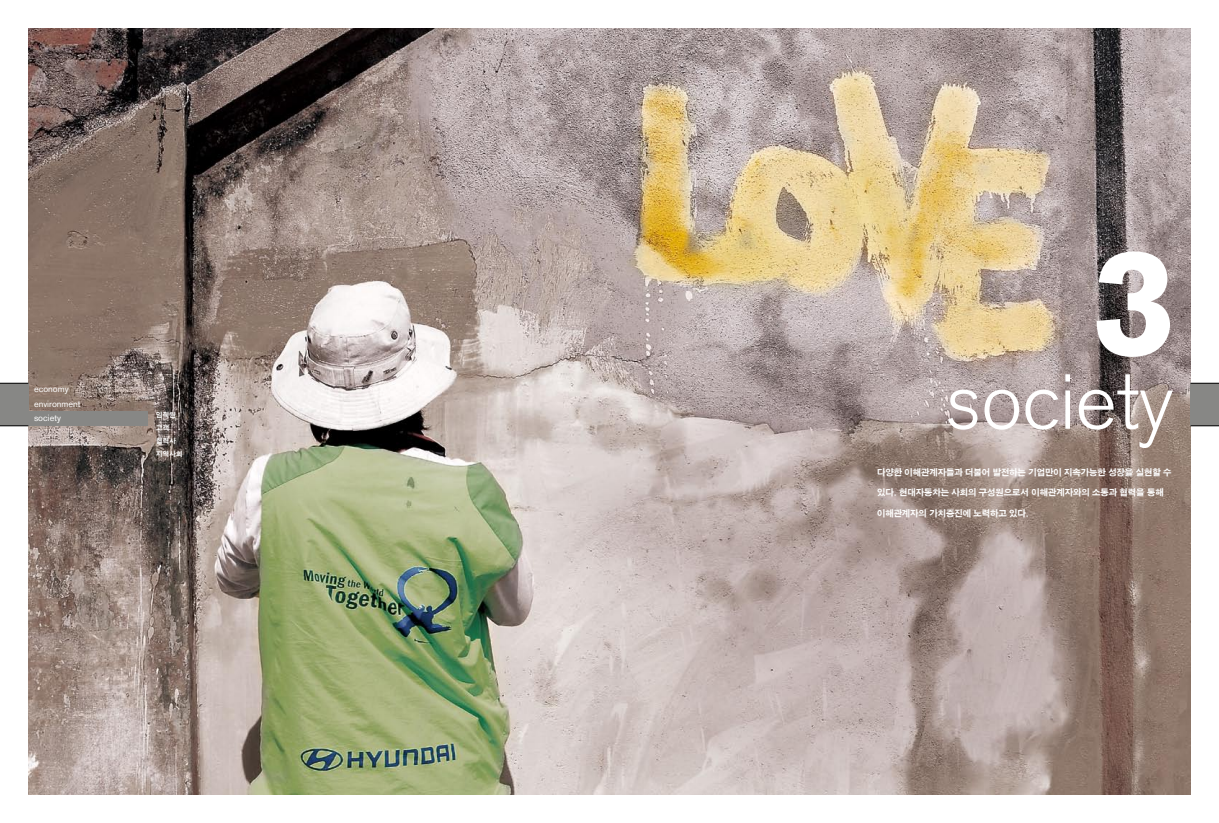
<style>
.page{position:relative;width:1219px;height:823px;background:#fff}
.page>*{position:absolute;margin:0;border:0;box-sizing:border-box;transform-origin:0 0}
.t1{font:700 150px "Akzidenz Grotesk BE";color:#fff}
.t2{font:300 80px "Akzidenz Grotesk BE";letter-spacing:-.01em;color:#fff}
.t3{font:9px "SM3 K Gothic";letter-spacing:-.075em;color:#fff}
.t4{font:9px/14.2px "Akzidenz Grotesk BE";color:#fff}
.t5{font:7px/13px "SM3 K Gothic";letter-spacing:-.05em;color:#fff}
</style>
<div class="page">
<img style="left:28px;top:28px;width:1163px;height:766px">
<div style="left:0;top:397px;width:28px;height:14px;background:#878785"></div>
<div style="left:0;top:383px;width:28px;height:14px;background:#878785"></div>
<div style="left:0;top:411px;width:147px;height:14px;background:#878785"></div>
<svg style="left:0;top:383px;width:28px;height:1px"></svg>
<svg style="left:0;top:425px;width:28px;height:1px"></svg>
<div style="left:1191px;top:411px;width:28px;height:14px;background:#878785"></div>
<div style="left:1191px;top:383px;width:28px;height:14px;background:#878785"></div>
<div style="left:1191px;top:397px;width:28px;height:14px;background:#878785"></div>
<svg style="left:1191px;top:383px;width:28px;height:1px"></svg>
<svg style="left:1191px;top:425px;width:28px;height:1px"></svg>
<p class="t4" style="left:34px;top:382px;width:48px">economy environment</p>
<p class="t4" style="left:34px;top:410px;width:29px">society</p>
<p class="t5" style="left:156px;top:408px;width:28px">임직원 고객 협력사 지역사회</p>
<p class="t1" style="left:1092px;top:216px;width:86px">3</p>
<p class="t2" style="left:945px;top:356px;width:230px">society</p>
<p class="t3" style="left:877px;top:468px;width:297px">다양한 이해관계자들과 더불어 발전하는 기업만이 지속가능한 성장을 실현할 수</p>
<p class="t3" style="left:877px;top:488px;width:289px">있다. 현대자동차는 사회의 구성원으로서 이해관계자와의 소통과 협력을 통해</p>
<p class="t3" style="left:877px;top:508px;width:154px">이해관계자의 가치증진에 노력하고 있다.</p>
</div>
